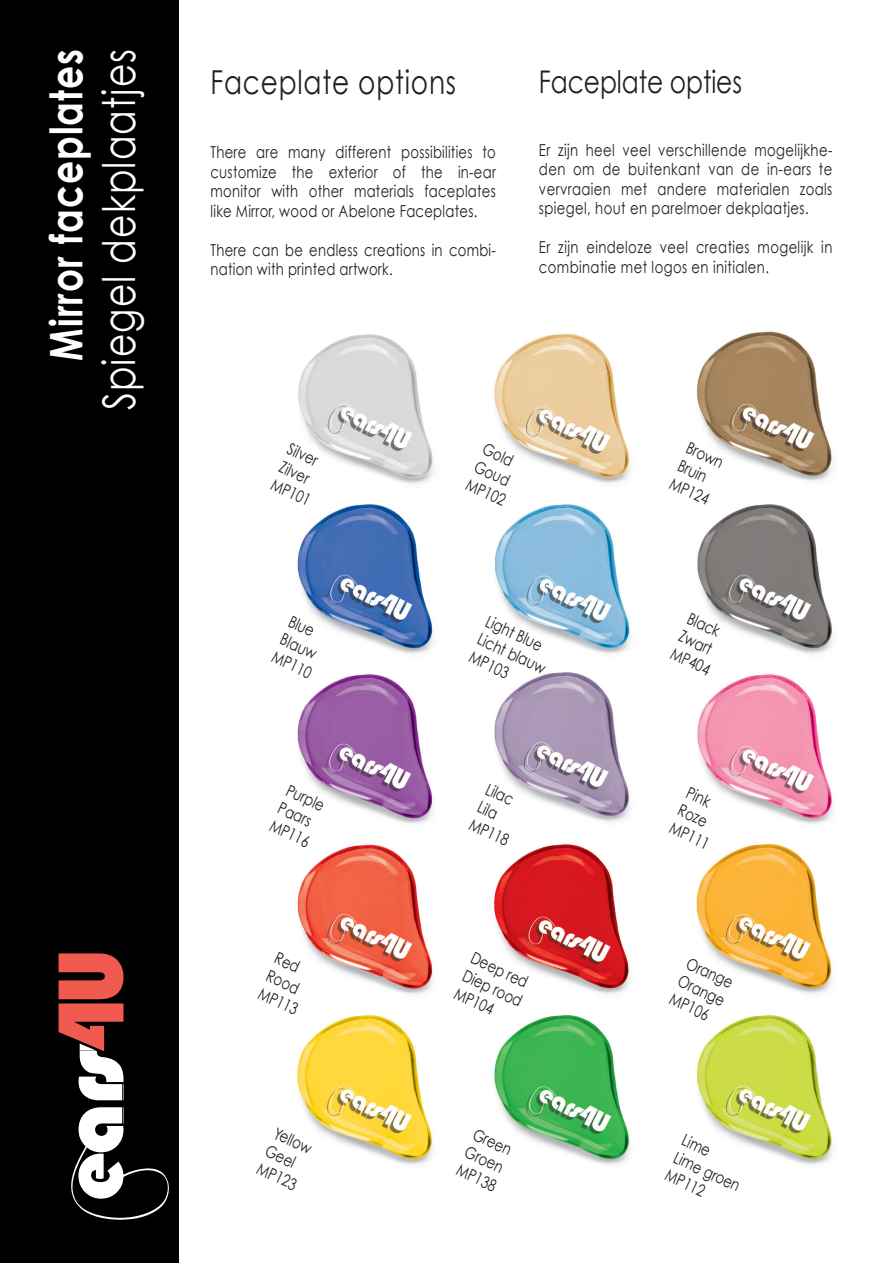
<style>
.page{position:relative;width:893px;height:1263px;background:#fff}
.page>*{position:absolute;margin:0;border:0;box-sizing:border-box;transform-origin:0 0}
.t1{font:45px "Century Gothic";letter-spacing:.03em;color:#fff;scale:.8 1}
.t2{font:700 45px "Century Gothic";letter-spacing:.03em;color:#fff;scale:.8 1}
.t3{font:33px "Century Gothic";letter-spacing:.03em;color:#231f20;scale:.8 1}
.t4{font:31.2px "Century Gothic";letter-spacing:-.005em;color:#231f20;scale:.8 1}
.t5{font:16.5px/19.5px "Century Gothic";letter-spacing:.03em;color:#231f20;scale:.8 1}
</style>
<div class="page">
<img style="left:297px;top:331px;width:537px;height:834px">
<div style="left:0;top:0;width:179px;height:1263px;background:#000"></div>
<svg style="left:71px;top:1107px;width:98px;height:113px"></svg>
<svg style="left:59px;top:953px;width:64px;height:147px"></svg>
<h1 class="t2" style="left:38px;top:361px;width:391px;rotate:-90deg">Mirror faceplates</h1>
<h1 class="t1" style="left:91px;top:410px;width:453px;rotate:-90deg">Spiegel dekplaatjes</h1>
<h2 class="t3" style="left:211px;top:62px;width:309px">Faceplate options</h2>
<p class="t5" style="left:211px;top:142px;width:358px;text-align:justify">There are many different possibilities to customize the exterior of the in-ear monitor with other materials faceplates like Mirror, wood or Abelone Faceplates.</p>
<p class="t5" style="left:211px;top:240px;width:358px">There can be endless creations in combi&shy;nation with printed artwork.</p>
<h3 class="t4" style="left:539px;top:62px;width:255px">Faceplate opties</h3>
<p class="t5" style="left:539px;top:140px;width:368px;text-align:justify">Er zijn heel veel verschillende mogelijkhe&shy;den om de buitenkant van de in-ears te vervraaien met andere materialen zoals spiegel, hout en parelmoer dekplaatjes.</p>
<p class="t5" style="left:539px;top:237px;width:368px">Er zijn eindeloze veel creaties mogelijk in combinatie met logos en initialen.</p>
<p class="t5" style="left:293px;top:439px;width:54px;rotate:25deg">Silver<br>Zilver<br>MP101</p>
<p class="t5" style="left:488px;top:439px;width:54px;rotate:25deg">Gold<br>Goud<br>MP102</p>
<p class="t5" style="left:691px;top:438px;width:54px;rotate:25deg">Brown<br>Bruin<br>MP124</p>
<p class="t5" style="left:294px;top:611px;width:54px;rotate:25deg">Blue<br>Blauw<br>MP110</p>
<p class="t5" style="left:292px;top:780px;width:54px;rotate:25deg">Purple<br>Paars<br>MP116</p>
<p class="t5" style="left:280px;top:948px;width:54px;rotate:25deg">Red<br>Rood<br>MP113</p>
<p class="t5" style="left:279px;top:1123px;width:54px;rotate:25deg">Yellow<br>Geel<br>MP123</p>
<p class="t5" style="left:491px;top:611px;width:93px;rotate:25deg">Light Blue<br>Licht blauw<br>MP103</p>
<p class="t5" style="left:491px;top:779px;width:54px;rotate:25deg">Lilac<br>Lila<br>MP118</p>
<p class="t5" style="left:476px;top:948px;width:81px;rotate:25deg">Deep red<br>Diep rood<br>MP104</p>
<p class="t5" style="left:478px;top:1124px;width:54px;text-align:justify;rotate:25deg">Green Groen MP138</p>
<p class="t5" style="left:692px;top:608px;width:54px;rotate:25deg">Black<br>Zwart<br>MP404</p>
<p class="t5" style="left:691px;top:782px;width:54px;rotate:25deg">Pink<br>Roze<br>MP111</p>
<p class="t5" style="left:691px;top:953px;width:64px;text-align:justify;rotate:25deg">Orange Orange MP106</p>
<p class="t5" style="left:687px;top:1129px;width:91px;rotate:25deg">Lime<br>Lime groen<br>MP112</p>
</div>
